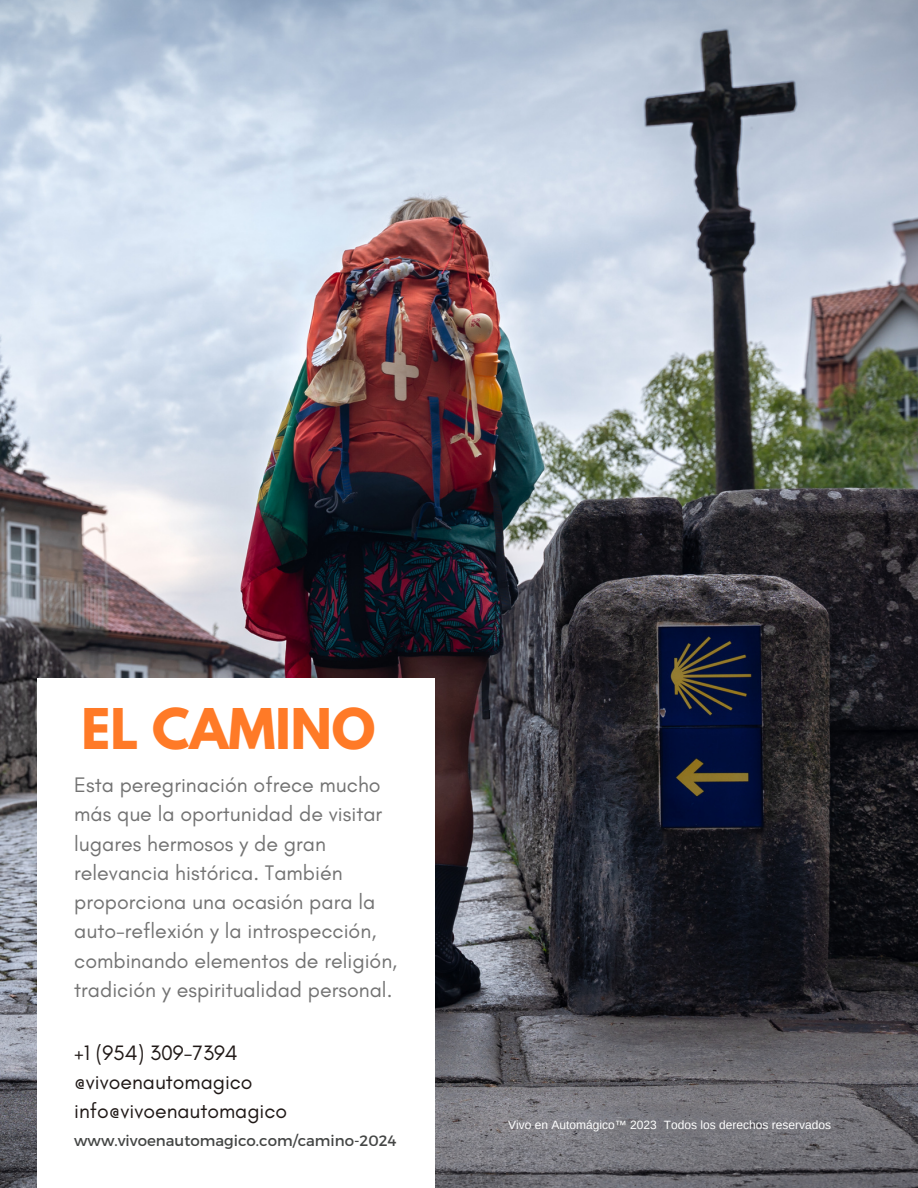
<style>
.page{position:relative;width:918px;height:1188px;background:#fff}
.page>*{position:absolute;margin:0;border:0;box-sizing:border-box;transform-origin:0 0}
.t1{font:700 49.8px "League Spartan";color:#ff7a27}
.t2{font:21.45px/29.2px "Glacial Indifference";color:#737373}
.t3{font:21.3px "Glacial Indifference";color:#201917}
.t4{font:15px "Montserrat";color:#444645}
.t5{font:12px "Arimo";color:#fff}
</style>
<div class="page">
<img style="left:0;top:0;width:918px;height:1188px">
<div style="left:37px;top:678px;width:398px;height:510px;background:#fff"></div>
<p class="t1" style="left:82px;top:704px;width:295px">EL CAMINO</p>
<p class="t2" style="left:74px;top:770px;width:325px">Esta peregrinación ofrece mucho más que la oportunidad de visitar lugares hermosos y de gran relevancia histórica. También proporciona una ocasión para la auto-reflexión y la introspección, combinando elementos de religión, tradición y espiritualidad personal.</p>
<p class="t3" style="left:74px;top:1039px;width:165px">+1 (954) 309-7394</p>
<p class="t3" style="left:74px;top:1069px;width:180px">@vivoenautomagico</p>
<p class="t3" style="left:74px;top:1098px;width:214px">info@vivoenautomagico</p>
<p class="t4" style="left:74px;top:1131px;width:324px">www.vivoenautomagico.com/camino-2024</p>
<p class="t5" style="left:508px;top:1118px;width:324px">Vivo en Automágico™️ 2023 Todos los derechos reservados</p>
</div>
